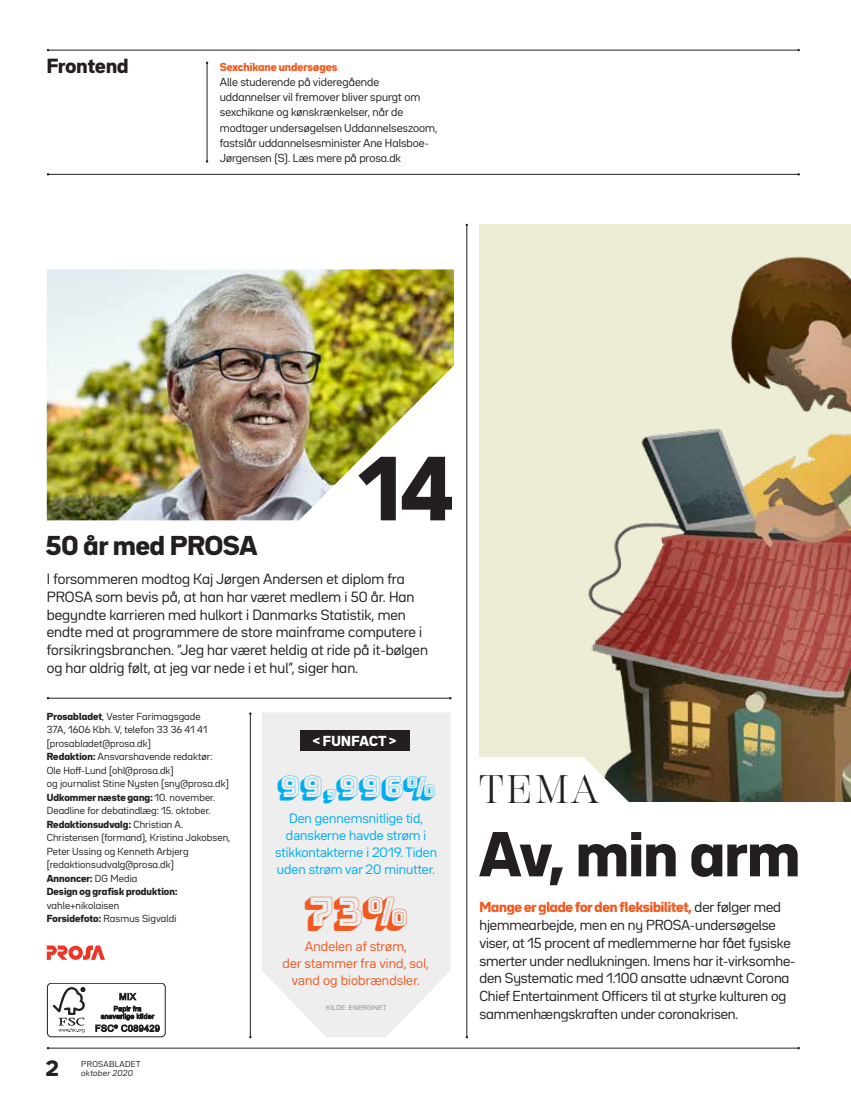
<style>
.page{position:relative;width:851px;height:1106px;background:#fff}
.page>*{position:absolute;margin:0;border:0;box-sizing:border-box;transform-origin:0 0}
.t1{font:900 79.95px "Bw Seido Raw";color:#231f20}
.t2{font:900 55.65px "Bw Seido Raw";color:#231f20}
.t3{font:39.75px "Bungee Shade";color:#f15921}
.t4{font:28.5px "Bungee Shade";color:#00aeef}
.t5{font:900 24px "Bw Seido Raw";color:#231f20}
.t6{font:900 19.5px "Bw Seido Raw";color:#231f20}
.t7{font:900 18px "Bw Seido Raw";letter-spacing:.005em;color:#231f20}
.t8{font:13.05px/17.9px "Bw Seido Raw";color:#231f20}
.t9{font:12.75px/17.9px "Bw Seido Raw";letter-spacing:-.01em;color:#231f20}
.t10{font:900 12.75px "Bw Seido Raw";letter-spacing:.025em;color:#fff}
.t11{font:12px/17px "Bw Seido Raw";color:#00aeef;text-align:center}
.t12{font:12px/17px "Bw Seido Raw";letter-spacing:.01em;color:#f15921;text-align:center}
.t13{font:10.2px/15.1px "Bw Seido Raw";color:#231f20}
.t14{font:900 10.2px "Bw Seido Raw";color:#f15921}
.t15{font:9px/13.5px "Bw Seido Raw";letter-spacing:.01em;color:#231f20}
.t16{font:7.5px "Bw Seido Raw";letter-spacing:.04em;color:#231f20}
.t17{font:italic 7.5px "Bw Seido Raw";letter-spacing:.04em;color:#231f20}
.t18{font:6px "Bw Seido Raw";letter-spacing:.06em;color:#808285}
.s1{font-weight:900}
.s2{font-family:"Scotch Display";font-size:39.75px;color:#231f20}
.s3{font-weight:900;color:#f15921}
</style>
<div class="page">
<div style="left:479px;top:224px;width:371px;height:577px;background:#edecd4"></div>
<img style="left:588px;top:256px;width:262px;height:545px">
<img style="left:47px;top:269px;width:407px;height:251px">
<svg style="left:262px;top:713px;width:188px;height:324px;background:#eeeeef"></svg>
<hr style="left:48px;top:50px;width:750px;height:1px;background:#231f20">
<hr style="left:48px;top:174px;width:750px;height:1px;background:#231f20">
<hr style="left:466px;top:225px;width:1px;height:812px;background:#231f20">
<hr style="left:250px;top:713px;width:1px;height:324px;background:#231f20">
<hr style="left:207px;top:63px;width:1px;height:98px;background:#231f20">
<svg style="left:479px;top:757px;width:150px;height:45px;background:#e8e9e7"></svg>
<hr style="left:48px;top:698px;width:402px;height:1px;background:#231f20">
<svg style="left:47px;top:945px;width:58px;height:15px"></svg>
<div style="left:47px;top:983px;width:119px;height:54px;border:1px solid #231f20;border-radius:4px"></div>
<svg style="left:53px;top:987px;width:32px;height:45px"></svg>
<svg style="left:95px;top:993px;width:65px;height:38px"></svg>
<div style="left:300px;top:729px;width:109px;height:21px;background:#231f20"></div>
<hr style="left:48px;top:1047px;width:750px;height:1px;background:#231f20">
<h3 class="t7" style="left:47px;top:53px;width:83px">Frontend</h3>
<p class="t14" style="left:220px;top:60px;width:119px">Sexchikane undersøges</p>
<p class="t13" style="left:220px;top:74px;width:219px">Alle studerende på videregående uddannelser vil fremover bliver spurgt om sexchikane og kønskrænkelser, når de modtager undersøgelsen Uddannelseszoom, fastslår uddannelsesminister Ane Halsboe-Jørgensen (S). Læs mere på prosa.dk</p>
<h1 class="t1" style="left:359px;top:434px;width:96px">14</h1>
<h3 class="t5" style="left:46px;top:529px;width:213px">50 år med PROSA</h3>
<p class="t8" style="left:47px;top:569px;width:383px">I forsommeren modtog Kaj Jørgen Andersen et diplom fra PROSA som bevis på, at han har været medlem i 50 år. Han begyndte karrieren med hulkort i Danmarks Statistik, men endte med at programmere de store mainframe computere i forsikringsbranchen. ”Jeg har været heldig at ride på it-bølgen og har aldrig følt, at jeg var nede i et hul”, siger han.</p>
<p class="t15" style="left:47px;top:709px;width:185px"><span class="s1">Prosabladet</span>, Vester Farimagsgade<br>37A, 1606 Kbh. V, telefon 33 36 41 41 [prosabladet@prosa.dk]<br><span class="s1">Redaktion:</span> Ansvarshavende redaktør:<br>Ole Hoff-Lund [ohl@prosa.dk]<br>og journalist Stine Nysten [sny@prosa.dk] <span class="s1">Udkommer næste gang:</span> 10. november.<br>Deadline for debatindlæg: 15. oktober.<br><span class="s1">Redaktionsudvalg:</span> Christian A.<br>Christensen (formand), Kristina Jakobsen, Peter Ussing og Kenneth Arbjerg [redaktionsudvalg@prosa.dk]<br><span class="s1">Annoncer:</span> DG Media<br><span class="s1">Design og grafisk produktion:</span></p>
<p class="t15" style="left:47px;top:898px;width:131px">vahle+nikolaisen<br><span class="s1">Forsidefoto:</span> Rasmus Sigvaldi</p>
<h3 class="t6" style="left:46px;top:1054px;width:14px">2</h3>
<p class="t17" style="left:81px;top:1067px;width:53px">oktober 2020</p>
<p class="t16" style="left:81px;top:1058px;width:61px">PROSABLADET</p>
<h3 class="t10" style="left:313px;top:732px;width:85px">&lt; FUNFACT &gt;</h3>
<h3 class="t4" style="left:277px;top:770px;width:322px">99,996% <span class="s2">TEMA</span></h3>
<h3 class="t11" style="left:275px;top:810px;width:163px">Den gennemsnitlige tid, danskerne havde strøm i stikkontakterne i 2019. Tiden uden strøm var 20 minutter.</h3>
<h3 class="t3" style="left:304px;top:889px;width:104px">73%</h3>
<h3 class="t12" style="left:282px;top:937px;width:148px">Andelen af strøm,<br>der stammer fra vind, sol, vand og biobrændsler.</h3>
<p class="t18" style="left:326px;top:1003px;width:62px">KILDE: ENERGINET</p>
<h2 class="t2" style="left:479px;top:816px;width:322px">Av, min arm</h2>
<p class="t9" style="left:479px;top:898px;width:317px"><span class="s3">Mange er glade for den fleksibilitet,</span> der følger med hjemmearbejde, men en ny PROSA-undersøgelse viser, at 15 procent af medlemmerne har fået fysiske smerter under nedlukningen. Imens har it-virksomhe&shy;den Systematic med 1.100 ansatte udnævnt Corona Chief Entertainment Officers til at styrke kulturen og sammenhængskraften under coronakrisen.</p>
</div>
